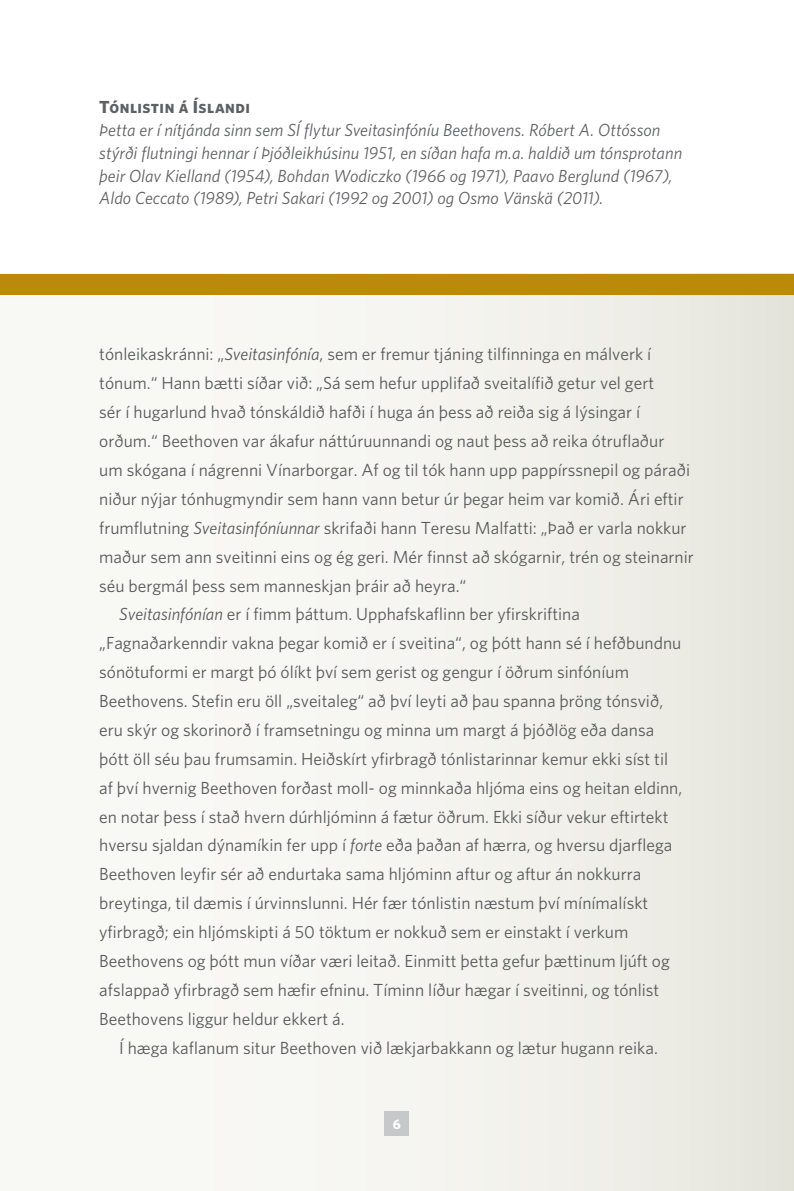
<style>
.page{position:relative;width:794px;height:1191px;background:#fff}
.page>*{position:absolute;margin:0;border:0;box-sizing:border-box;transform-origin:0 0}
.t1{font:17.5px "Whitney";color:#58595b}
.t2{font:italic 17.5px/22.8px "Whitney";color:#5f6062}
.t3{font:17.5px "Whitney Bold SC";letter-spacing:.03em;color:#5f6062}
.t4{font:700 14px "Whitney";color:#fff}
.s1{font-style:italic}
</style>
<div class="page">
<div style="left:0;top:274px;width:794px;height:917px;background:linear-gradient(to right,#fcfcfa,#eae9e1)"></div>
<div style="left:384px;top:1111px;width:25px;height:25px;background:#c7c8ca"></div>
<div style="left:0;top:274px;width:794px;height:21px;background:#bb8a0b"></div>
<p class="t3" style="left:99px;top:97px;width:152px">Tónlistin á Íslandi</p>
<p class="t2" style="left:99px;top:118px;width:584px">Þetta er í nítjánda sinn sem SÍ flytur Sveitasinfóníu Beethovens. Róbert A. Ottósson stýrði flutningi hennar í Þjóðleikhúsinu 1951, en síðan hafa m.a. haldið um tónsprotann þeir Olav Kielland (1954), Bohdan Wodiczko (1966 og 1971), Paavo Berglund (1967), Aldo Ceccato (1989), Petri Sakari (1992 og 2001) og Osmo Vänskä (2011).</p>
<p class="t1" style="left:99px;top:344px;width:553px">tónleikaskránni: „<span class="s1">Sveitasinfónía</span>, sem er fremur tjáning tilfinninga en málverk í</p>
<p class="t1" style="left:99px;top:373px;width:556px">tónum.“ Hann bætti síðar við: „Sá sem hefur upplifað sveitalífið getur vel gert</p>
<p class="t1" style="left:99px;top:402px;width:542px">sér í hugarlund hvað tónskáldið hafði í huga án þess að reiða sig á lýsingar í</p>
<p class="t1" style="left:99px;top:430px;width:566px">orðum.“ Beethoven var ákafur náttúruunnandi og naut þess að reika ótruflaður</p>
<p class="t1" style="left:99px;top:459px;width:592px">um skógana í nágrenni Vínarborgar. Af og til tók hann upp pappírssnepil og páraði</p>
<p class="t1" style="left:99px;top:488px;width:586px">niður nýjar tónhugmyndir sem hann vann betur úr þegar heim var komið. Ári eftir</p>
<p class="t1" style="left:99px;top:517px;width:589px">frumflutning <span class="s1">Sveitasinfóníunnar</span> skrifaði hann Teresu Malfatti: „Það er varla nokkur</p>
<p class="t1" style="left:99px;top:546px;width:596px">maður sem ann sveitinni eins og ég geri. Mér finnst að skógarnir, trén og steinarnir</p>
<p class="t1" style="left:99px;top:575px;width:369px">séu bergmál þess sem manneskjan þráir að heyra.“</p>
<p class="t1" style="left:119px;top:604px;width:462px"><span class="s1">Sveitasinfónían</span> er í fimm þáttum. Upphafskaflinn ber yfirskriftina</p>
<p class="t1" style="left:99px;top:633px;width:583px">„Fagnaðarkenndir vakna þegar komið er í sveitina“, og þótt hann sé í hefðbundnu</p>
<p class="t1" style="left:99px;top:661px;width:531px">sónötuformi er margt þó ólíkt því sem gerist og gengur í öðrum sinfóníum</p>
<p class="t1" style="left:99px;top:690px;width:565px">Beethovens. Stefin eru öll „sveitaleg“ að því leyti að þau spanna þröng tónsvið,</p>
<p class="t1" style="left:99px;top:719px;width:556px">eru skýr og skorinorð í framsetningu og minna um margt á þjóðlög eða dansa</p>
<p class="t1" style="left:99px;top:748px;width:570px">þótt öll séu þau frumsamin. Heiðskírt yfirbragð tónlistarinnar kemur ekki síst til</p>
<p class="t1" style="left:99px;top:777px;width:584px">af því hvernig Beethoven forðast moll- og minnkaða hljóma eins og heitan eldinn,</p>
<p class="t1" style="left:99px;top:806px;width:571px">en notar þess í stað hvern dúrhljóminn á fætur öðrum. Ekki síður vekur eftirtekt</p>
<p class="t1" style="left:99px;top:835px;width:574px">hversu sjaldan dýnamíkin fer upp í <span class="s1">forte</span> eða þaðan af hærra, og hversu djarflega</p>
<p class="t1" style="left:99px;top:864px;width:543px">Beethoven leyfir sér að endurtaka sama hljóminn aftur og aftur án nokkurra</p>
<p class="t1" style="left:99px;top:892px;width:550px">breytinga, til dæmis í úrvinnslunni. Hér fær tónlistin næstum því mínímalískt</p>
<p class="t1" style="left:99px;top:921px;width:530px">yfirbragð; ein hljómskipti á 50 töktum er nokkuð sem er einstakt í verkum</p>
<p class="t1" style="left:99px;top:950px;width:572px">Beethovens og þótt mun víðar væri leitað. Einmitt þetta gefur þættinum ljúft og</p>
<p class="t1" style="left:99px;top:979px;width:561px">afslappað yfirbragð sem hæfir efninu. Tíminn líður hægar í sveitinni, og tónlist</p>
<p class="t1" style="left:99px;top:1008px;width:247px">Beethovens liggur heldur ekkert á.</p>
<p class="t1" style="left:119px;top:1037px;width:540px">Í hæga kaflanum situr Beethoven við lækjarbakkann og lætur hugann reika.</p>
<p class="t4" style="left:393px;top:1115px;width:10px">6</p>
</div>
